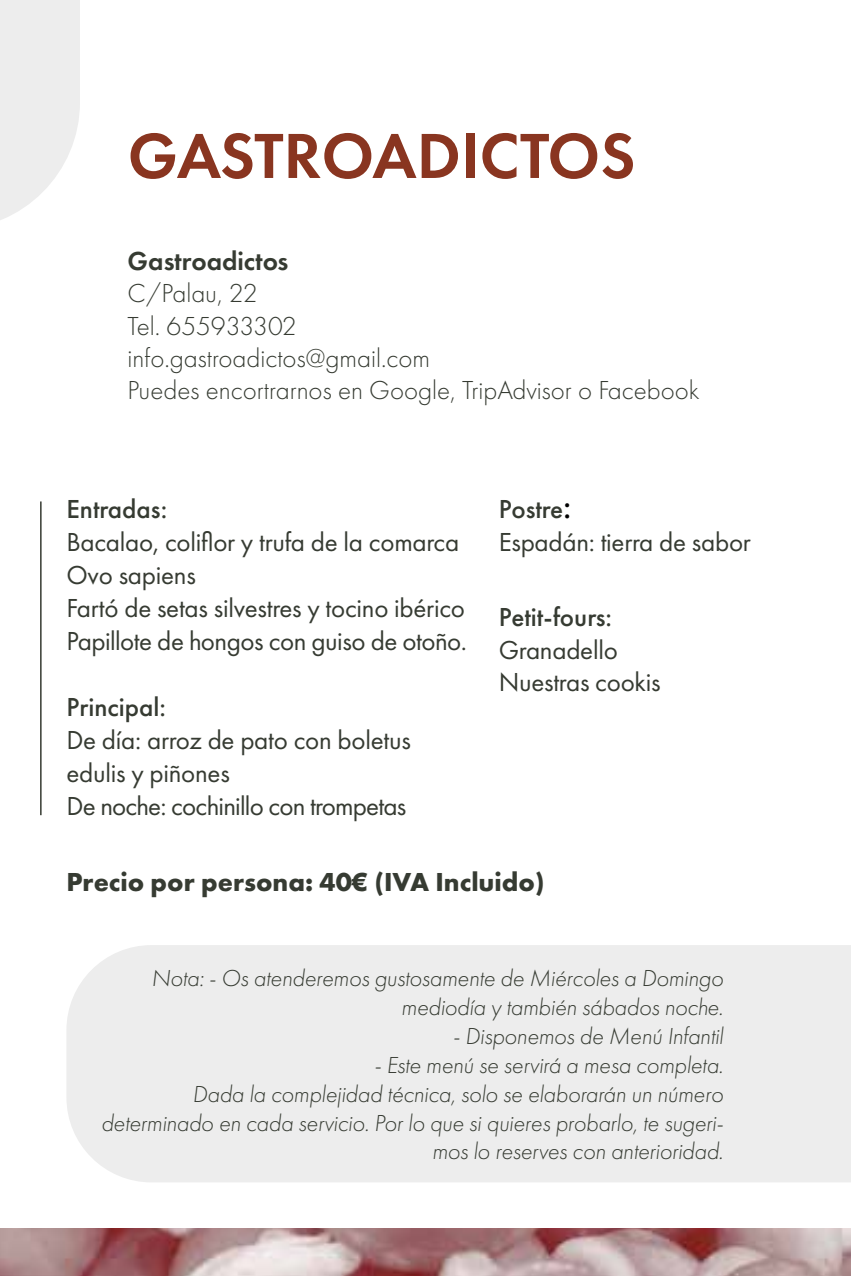
<style>
.page{position:relative;width:851px;height:1276px;background:#fff}
.page>*{position:absolute;margin:0;border:0;box-sizing:border-box;transform-origin:0 0}
.t1{font:600 66px "Futura PT";color:#893520}
.t2{font:27px/33px "Futura PT";letter-spacing:-.01em;color:#363b32}
.t3{font:300 27px/32.4px "Futura PT";color:#363b32}
.t4{font:700 27px "Futura PT";color:#363b32}
.t5{font:500 27px "Futura PT";color:#363b32}
.t6{font:600 27px "Futura PT";color:#363b32}
.t7{font:italic 300 24px/28.8px "Futura PT";letter-spacing:-.01em;color:#363b32;text-align:right}
.s1{font-weight:500}
.s2{font-family:"Minion Pro";font-size:36px;color:#000}
</style>
<div class="page">
<svg style="left:0;top:0;width:80px;height:220px"></svg>
<hr style="left:40px;top:501px;width:2px;height:314px;background:#363b32">
<img style="left:0;top:1228px;width:850px;height:48px">
<div style="left:66px;top:945px;width:784px;height:237px;background:#ededed"></div>
<h1 class="t1" style="left:128px;top:115px;width:509px">GASTROADICTOS</h1>
<p class="t6" style="left:128px;top:244px;width:162px">Gastroadictos</p>
<p class="t3" style="left:128px;top:277px;width:573px">C/Palau, 22<br>Tel. 655933302<br>info.gastroadictos@gmail.com<br>Puedes encortrarnos en Google, TripAdvisor o Facebook</p>
<p class="t5" style="left:66px;top:493px;width:102px">Entradas:</p>
<p class="t2" style="left:66px;top:525px;width:402px">Bacalao, coliflor y trufa de la comarca Ovo sapiens<br>Fartó de setas silvestres y tocino ibérico Papillote de hongos con guiso de otoño.</p>
<p class="t5" style="left:66px;top:691px;width:101px">Principal:</p>
<p class="t2" style="left:66px;top:723px;width:346px">De día: arroz de pato con boletus edulis y piñones<br>De noche: cochinillo con trompetas</p>
<p class="t2" style="left:498px;top:493px;width:254px"><span class="s1">Postre</span><span class="s2">:<br></span>Espadán: tierra de sabor</p>
<p class="t5" style="left:498px;top:601px;width:115px">Petit-fours:</p>
<p class="t2" style="left:498px;top:633px;width:163px">Granadello<br>Nuestras cookis</p>
<p class="t4" style="left:66px;top:864px;width:479px">Precio por persona: 40€ (IVA Incluido)</p>
<p class="t7" style="left:151px;top:964px;width:573px">Nota: - Os atenderemos gustosamente de Miércoles a Domingo mediodía y también sábados noche.</p>
<p class="t7" style="left:453px;top:1022px;width:272px">- Disponemos de Menú Infantil</p>
<p class="t7" style="left:101px;top:1050px;width:623px">- Este menú se servirá a mesa completa.<br>Dada la complejidad técnica, solo se elaborarán un número determinado en cada servicio. Por lo que si quieres probarlo, te sugeri&shy;mos lo reserves con anterioridad.</p>
</div>
